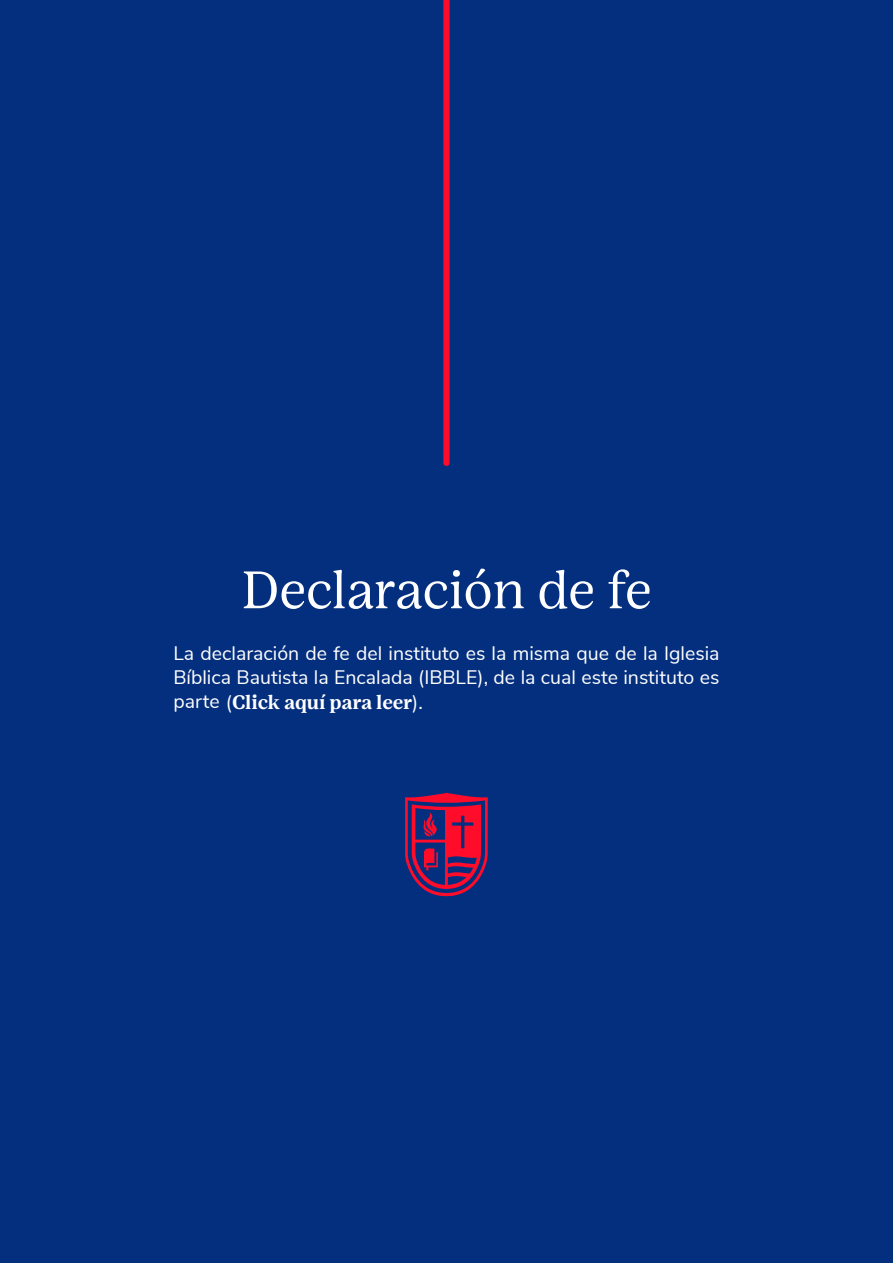
<style>
.page{position:relative;width:893px;height:1263px;background:#042f7f}
.page>*{position:absolute;margin:0;border:0;box-sizing:border-box;transform-origin:0 0}
.t1{font:52.5px "Lust Text";color:#fff}
.t2{font:19.5px/24px "Nunito Sans";color:#fff}
.t3{font:700 19.5px "Lust Text";color:#fff}
.s1{font-family:"Nunito Sans";font-weight:400}
</style>
<div class="page">
<svg style="left:443px;top:0;width:7px;height:466px;background:#e20f33"></svg>
<svg style="left:405px;top:793px;width:83px;height:103px"></svg>
<h1 class="t1" style="left:241px;top:560px;width:412px">Declaración de fe</h1>
<p class="t2" style="left:173px;top:640px;width:548px">La declaración de fe del instituto es la misma que de la Iglesia<br>Bíblica Bautista la Encalada (IBBLE), de la cual este instituto es</p>
<p class="t3" style="left:173px;top:691px;width:251px"><span class="s1">parte (</span>Click aquí para leer<span class="s1">).</span></p>
</div>
